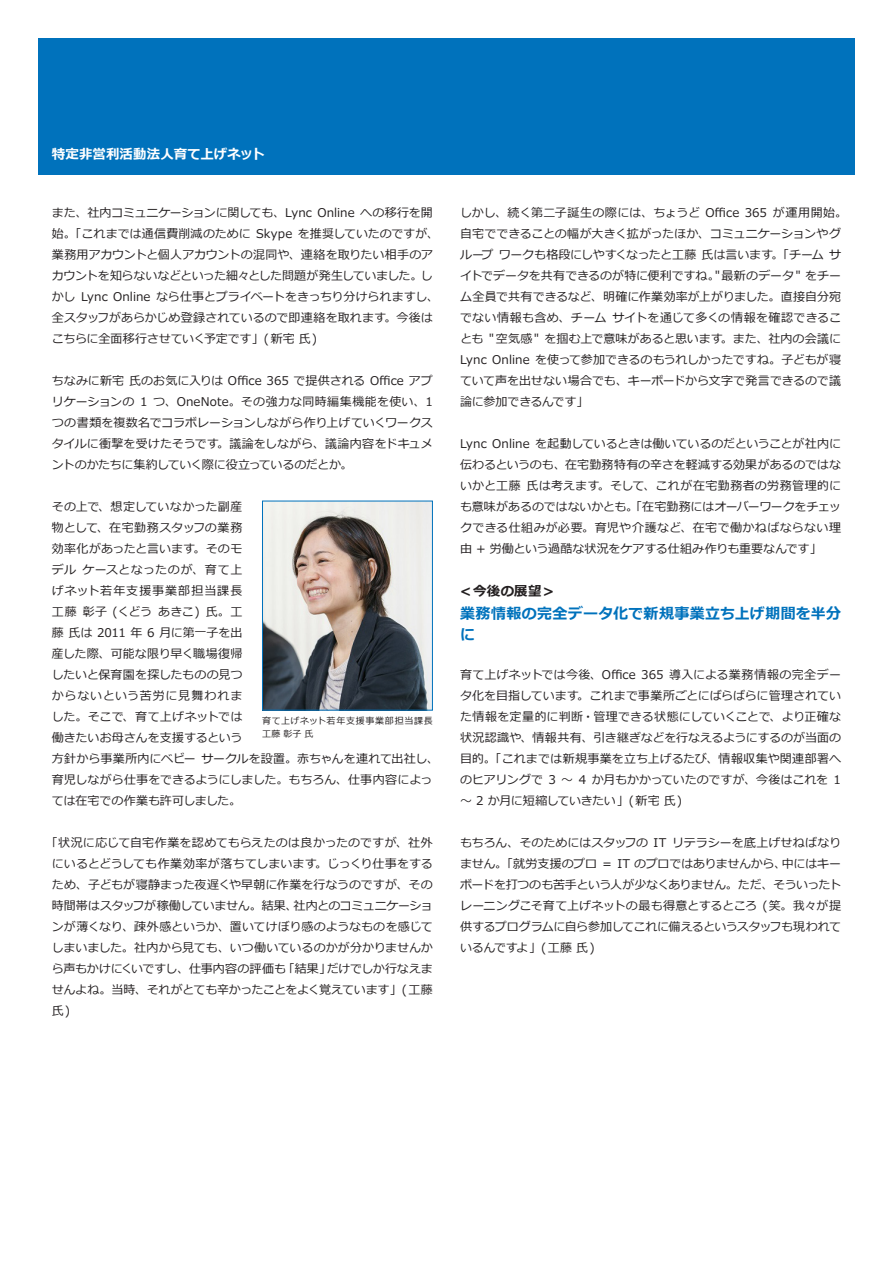
<style>
.page{position:relative;width:893px;height:1263px;background:#fff}
.page>*{position:absolute;margin:0;border:0;box-sizing:border-box;transform-origin:0 0}
.t1{font:700 15px/21px "Meiryo";letter-spacing:.02em;color:#0072bc}
.t2{font:700 13.5px "Meiryo";color:#fff}
.t3{font:700 13.5px "Meiryo";letter-spacing:.02em;color:#231f20}
.t4{font:12px/21px "Meiryo";letter-spacing:-.005em;color:#231f20;text-align:justify}
.t5{font:9px/12.8px "Meiryo";letter-spacing:.065em;color:#231f20}
</style>
<div class="page">
<div style="left:38px;top:38px;width:817px;height:136px;background:#0072bc"></div>
<img style="left:264px;top:503px;width:167px;height:206px">
<div style="left:262px;top:501px;width:171px;height:210px;border:1px solid #0072bc"></div>
<p class="t2" style="left:52px;top:145px;width:215px">特定非営利活動法人育て上げネット</p>
<p class="t4" style="left:52px;top:203px;width:388px;text-align:left">また、社内コミュニケーションに関しても、Lync Online への移行を開始。「これまでは通信費削減のために Skype を推奨していたのですが、業務用アカウントと個人アカウントの混同や、連絡を取りたい相手のアカウントを知らないなどといった細々とした問題が発生していました。しかし Lync Online なら仕事とプライベートをきっちり分けられますし、全スタッフがあらかじめ登録されているので即連絡を取れます。今後はこちらに全面移行させていく予定です」(新宅 氏)</p>
<p class="t4" style="left:52px;top:371px;width:382px">ちなみに新宅 氏のお気に入りは Office 365 で提供される Office アプリケーションの 1 つ、OneNote。その強力な同時編集機能を使い、1つの書類を複数名でコラボレーションしながら作り上げていくワークスタイルに衝撃を受けたそうです。議論をしながら、議論内容をドキュメントのかたちに集約していく際に役立っているのだとか。</p>
<p class="t4" style="left:52px;top:497px;width:388px;text-align:left">その上で、想定していなかった副産<br>物として、在宅勤務スタッフの業務<br>効率化があったと言います。そのモ<br>デル ケースとなったのが、育て上<br>げネット若年支援事業部担当課長<br>工藤 彰子 (くどう あきこ) 氏。工<br>藤 氏は 2011 年 6 月に第一子を出<br>産した際、可能な限り早く職場復帰<br>したいと保育園を探したものの見つ<br>からないという苦労に見舞われま<br>した。そこで、育て上げネットでは<br>働きたいお母さんを支援するという<br>方針から事業所内にベビー サークルを設置。赤ちゃんを連れて出社し、育児しながら仕事をできるようにしました。もちろん、仕事内容によっては在宅での作業も許可しました。</p>
<p class="t4" style="left:52px;top:833px;width:382px;text-indent:-6px">「状況に応じて自宅作業を認めてもらえたのは良かったのですが、社外にいるとどうしても作業効率が落ちてしまいます。じっくり仕事をするため、子どもが寝静まった夜遅くや早朝に作業を行なうのですが、その時間帯はスタッフが稼働していません。結果、社内とのコミュニケーションが薄くなり、疎外感というか、置いてけぼり感のようなものを感じてしまいました。社内から見ても、いつ働いているのかが分かりませんから声もかけにくいですし、仕事内容の評価も「結果」だけでしか行なえませんよね。当時、それがとても辛かったことをよく覚えています」(工藤氏)</p>
<p class="t5" style="left:262px;top:715px;width:172px">育て上げネット若年支援事業部担当課長工藤 彰子 氏</p>
<p class="t4" style="left:460px;top:203px;width:388px;text-align:left">しかし、続く第二子誕生の際には、ちょうど Office 365 が運用開始。自宅でできることの幅が大きく拡がったほか、コミュニケーションやグループ ワークも格段にしやすくなったと工藤 氏は言います。「チーム サイトでデータを共有できるのが特に便利ですね。"最新のデータ " をチーム全員で共有できるなど、明確に作業効率が上がりました。直接自分宛でない情報も含め、チーム サイトを通じて多くの情報を確認できることも "空気感 " を掴む上で意味があると思います。また、社内の会議にLync Online を使って参加できるのもうれしかったですね。子どもが寝ていて声を出せない場合でも、キーボードから文字で発言できるので議論に参加できるんです」</p>
<p class="t4" style="left:460px;top:434px;width:382px">Lync Online を起動しているときは働いているのだということが社内に伝わるというのも、在宅勤務特有の辛さを軽減する効果があるのではないかと工藤 氏は考えます。そして、これが在宅勤務者の労務管理的にも意味があるのではないかとも。「在宅勤務にはオーバーワークをチェックできる仕組みが必要。育児や介護など、在宅で働かねばならない理由 + 労働という過酷な状況をケアする仕組み作りも重要なんです」</p>
<p class="t3" style="left:460px;top:581px;width:96px">&lt;今後の展望&gt;</p>
<p class="t1" style="left:460px;top:603px;width:382px">業務情報の完全データ化で新規事業立ち上げ期間を半分に</p>
<p class="t4" style="left:460px;top:665px;width:382px">育て上げネットでは今後、Office 365 導入による業務情報の完全データ化を目指しています。これまで事業所ごとにばらばらに管理されていた情報を定量的に判断・管理できる状態にしていくことで、より正確な状況認識や、情報共有、引き継ぎなどを行なえるようにするのが当面の目的。「これまでは新規事業を立ち上げるたび、情報収集や関連部署へのヒアリングで 3 ～ 4 か月もかかっていたのですが、今後はこれを 1～ 2 か月に短縮していきたい」(新宅 氏)</p>
<p class="t4" style="left:460px;top:833px;width:382px">もちろん、そのためにはスタッフの IT リテラシーを底上げせねばなりません。「就労支援のプロ ＝ IT のプロではありませんから、中にはキーボードを打つのも苦手という人が少なくありません。ただ、そういったトレーニングこそ育て上げネットの最も得意とするところ (笑。我々が提供するプログラムに自ら参加してこれに備えるというスタッフも現われているんですよ」(工藤 氏)</p>
</div>
